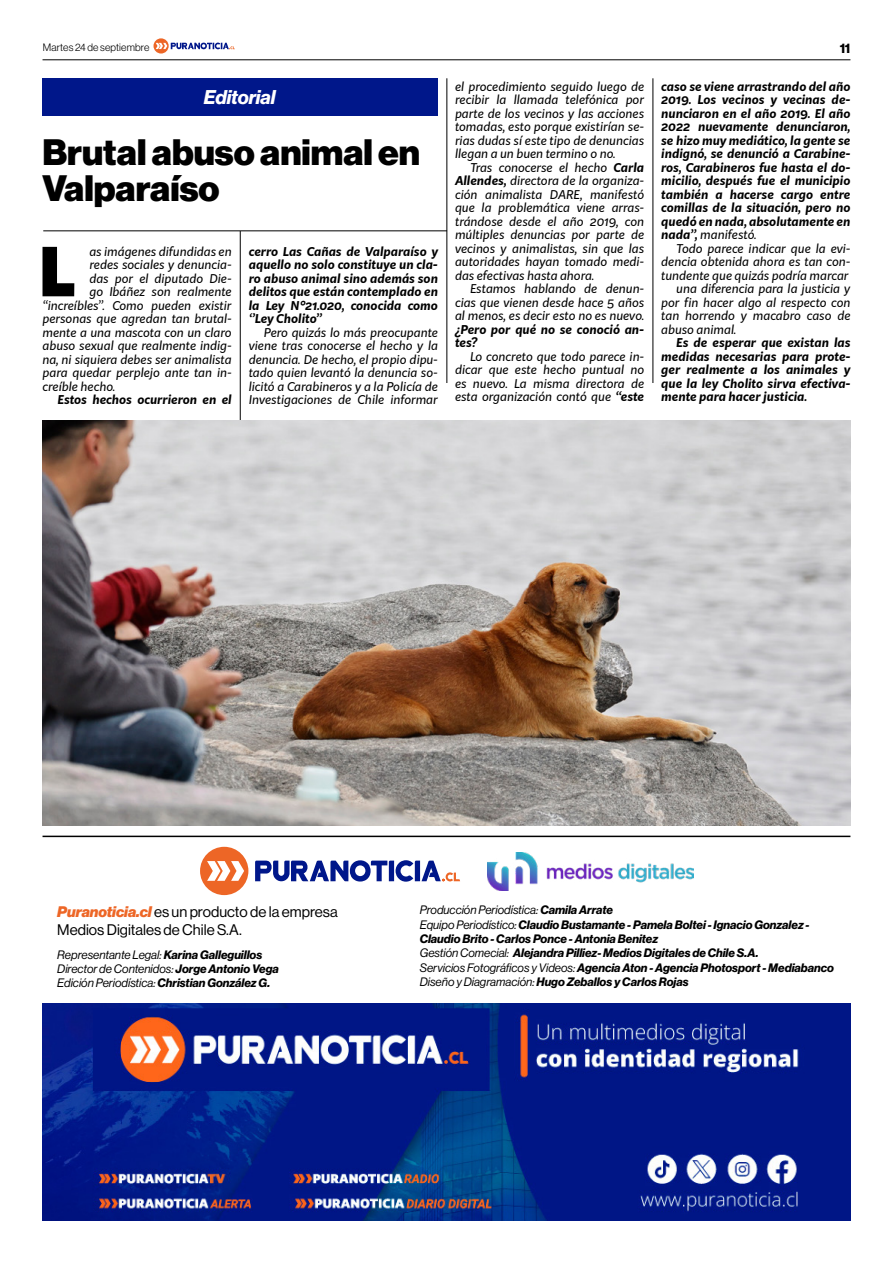
<style>
.page{position:relative;width:893px;height:1263px;background:#fff}
.page>*{position:absolute;margin:0;border:0;box-sizing:border-box;transform-origin:0 0}
.t1{font:900 66.3px "Kit Sans";color:#000}
.t2{font:36px/36px "N Haas Grotesk DS Pro 95 Blk";color:#000}
.t3{font:19.5px "N Haas Grotesk DS Pro 76 Bd It";letter-spacing:-.005em;color:#fff}
.t4{font:15px/18px "N Haas Grotesk DS Pro 55 Rg";color:#000}
.t5{font:13.5px "N Haas Grotesk DS Pro 75 Bd";color:#000}
.t6{font:italic 12px/13.5px "Kit Sans";color:#000;text-align:justify}
.t7{font:italic 700 12px/13.5px "Kit Sans";color:#000;text-align:justify}
.t8{font:12px/14.4px "N Haas Grotesk DS Pro 76 Bd It";color:#000}
.t9{font:12px/14.4px "N Haas Grotesk DS Pro 56 It";color:#000}
.t10{font:10.5px "N Haas Grotesk DS Pro 45 Lt";letter-spacing:.015em;color:#000}
.s1{font-weight:700}
.s2{font-weight:400}
.s3{font-family:"N Haas Grotesk DS Pro 96 Blk It";color:#ed6626}
.s4{font-family:"N Haas Grotesk DS Pro 76 Bd It"}
.s5{font-family:"N Haas Grotesk DS Pro 56 It"}
</style>
<div class="page">
<div style="left:43px;top:78px;width:395px;height:37px;background:#00178a"></div>
<hr style="left:43px;top:231px;width:404px;height:1px;background:#000">
<hr style="left:240px;top:231px;width:1px;height:594px;background:#000">
<hr style="left:653px;top:78px;width:1px;height:305px;background:#000">
<hr style="left:447px;top:78px;width:1px;height:305px;background:#000">
<hr style="left:43px;top:59px;width:807px;height:1px;background:#000">
<hr style="left:43px;top:836px;width:807px;height:1px;background:#000">
<img style="left:487px;top:852px;width:206px;height:38px">
<svg style="left:200px;top:847px;width:48px;height:48px"></svg>
<svg style="left:255px;top:860px;width:205px;height:22px"></svg>
<img style="left:43px;top:420px;width:807px;height:405px">
<svg style="left:153px;top:38px;width:82px;height:16px"></svg>
<img style="left:43px;top:1003px;width:807px;height:217px">
<p class="t10" style="left:43px;top:41px;width:108px">Martes 24 de septiembre</p>
<h3 class="t3" style="left:204px;top:86px;width:73px">Editorial</h3>
<h2 class="t2" style="left:43px;top:135px;width:379px">Brutal abuso animal en<br>Valparaíso</h2>
<p class="t7" style="left:249px;top:244px;width:191px">cerro Las Cañas de Valparaíso y aquello no solo constituye un cla&shy;ro abuso animal sino además son delitos que están contemplado en la Ley N°21.020, conocida como ‘’Ley Cholito’’</p>
<p class="t6" style="left:249px;top:325px;width:191px;text-indent:15px">Pero quizás lo más preocupante viene tras conocerse el hecho y la denuncia. De hecho, el propio dipu&shy;tado quien levantó la denuncia so&shy;licitó a Carabineros y a la Policía de Investigaciones de Chile informar</p>
<h1 class="t1" style="left:39px;top:212px;width:39px">L</h1>
<p class="t6" style="left:89px;top:244px;width:144px">as imágenes difundidas en</p>
<p class="t6" style="left:89px;top:257px;width:144px">redes sociales y denuncia-</p>
<p class="t6" style="left:89px;top:271px;width:144px">das por el diputado Die-</p>
<p class="t6" style="left:89px;top:284px;width:144px">go Ibáñez son realmente</p>
<p class="t6" style="left:43px;top:298px;width:191px">“increíbles”. Como pueden existir</p>
<p class="t6" style="left:43px;top:311px;width:191px">personas que agredan tan brutal-</p>
<p class="t6" style="left:43px;top:325px;width:191px">mente a una mascota con un claro</p>
<p class="t6" style="left:43px;top:338px;width:191px">abuso sexual que realmente indig-</p>
<p class="t6" style="left:43px;top:352px;width:191px">na, ni siquiera debes ser animalista</p>
<p class="t6" style="left:43px;top:365px;width:191px">para quedar perplejo ante tan in-</p>
<p class="t6" style="left:43px;top:379px;width:74px">creíble hecho.</p>
<p class="t7" style="left:58px;top:392px;width:176px">Estos hechos ocurrieron en el</p>
<p class="t6" style="left:455px;top:79px;width:191px">el procedimiento seguido luego de recibir la llamada telefónica por parte de los vecinos y las acciones tomadas, esto porque existirían se&shy;rias dudas sí este tipo de denuncias llegan a un buen termino o no.</p>
<p class="t6" style="left:455px;top:160px;width:191px;text-indent:15px">Tras conocerse el hecho <span class="s1">Carla Allendes,</span> directora de la organiza&shy;ción animalista DARE, manifestó que la problemática viene arras&shy;trándose desde el año 2019, con múltiples denuncias por parte de vecinos y animalistas, sin que las autoridades hayan tomado medi&shy;das efectivas hasta ahora.</p>
<p class="t6" style="left:455px;top:281px;width:191px;text-indent:15px">Estamos hablando de denun&shy;cias que vienen desde hace 5 años al menos, es decir esto no es nuevo.</p>
<p class="t7" style="left:455px;top:322px;width:191px">¿Pero por qué no se conoció an&shy;tes?</p>
<p class="t6" style="left:455px;top:349px;width:191px;text-indent:15px">Lo concreto que todo parece in&shy;dicar que este hecho puntual no es nuevo. La misma directora de esta organización contó que <span class="s1">“este</span></p>
<p class="t5" style="left:840px;top:40px;width:12px">11</p>
<p class="t7" style="left:661px;top:79px;width:191px">caso se viene arrastrando del año 2019. Los vecinos y vecinas de&shy;nunciaron en el año 2019. El año 2022 nuevamente denunciaron, se hizo muy mediático, la gente se indignó, se denunció a Carabine&shy;ros, Carabineros fue hasta el do&shy;micilio, después fue el municipio también a hacerse cargo entre comillas de la situación, pero no quedó en nada, absolutamente en nada’’, <span class="s2">manifestó.</span></p>
<p class="t6" style="left:676px;top:241px;width:176px">Todo parece indicar que la evi-</p>
<p class="t6" style="left:661px;top:254px;width:191px">dencia obtenida ahora es tan con-</p>
<p class="t6" style="left:661px;top:268px;width:189px">tundente que quizás podría marcar</p>
<p class="t6" style="left:676px;top:281px;width:176px">una diferencia para la justicia y</p>
<p class="t6" style="left:661px;top:295px;width:191px">por fin hacer algo al respecto con</p>
<p class="t6" style="left:661px;top:308px;width:191px">tan horrendo y macabro caso de</p>
<p class="t6" style="left:661px;top:322px;width:77px">abuso animal.</p>
<p class="t7" style="left:661px;top:335px;width:191px;text-indent:15px">Es de esperar que existan las medidas necesarias para prote&shy;ger realmente a los animales y que la ley Cholito sirva efectiva&shy;mente para hacer justicia.</p>
<p class="t4" style="left:57px;top:903px;width:282px"><span class="s3">Puranoticia.cl</span> es un producto de la empresa<br>Medios Digitales de Chile S.A.</p>
<p class="t9" style="left:57px;top:947px;width:223px">Representante Legal: <span class="s4">Karina Galleguillos<br></span>Director de Contenidos: <span class="s4">Jorge Antonio Vega<br></span>Edición Periodística: <span class="s4">Christian González G.</span></p>
<p class="t9" style="left:420px;top:903px;width:195px">Producción Periodística: <span class="s4">Camila Arrate</span></p>
<p class="t8" style="left:420px;top:917px;width:416px"><span class="s5">Equipo Periodístico:</span> Claudio Bustamante - Pamela Boltei - Ignacio Gonzalez - Claudio Brito - Carlos Ponce - Antonia Benitez<br><span class="s5">Gestión Comecial:</span> Alejandra Pilliez- Medios Digitales de Chile S.A.<br><span class="s5">Servicios Fotográficos y Videos:</span> Agencia Aton - Agencia Photosport - Mediabanco <span class="s5">Diseño y Diagramación:</span> Hugo Zeballos y Carlos Rojas</p>
</div>
